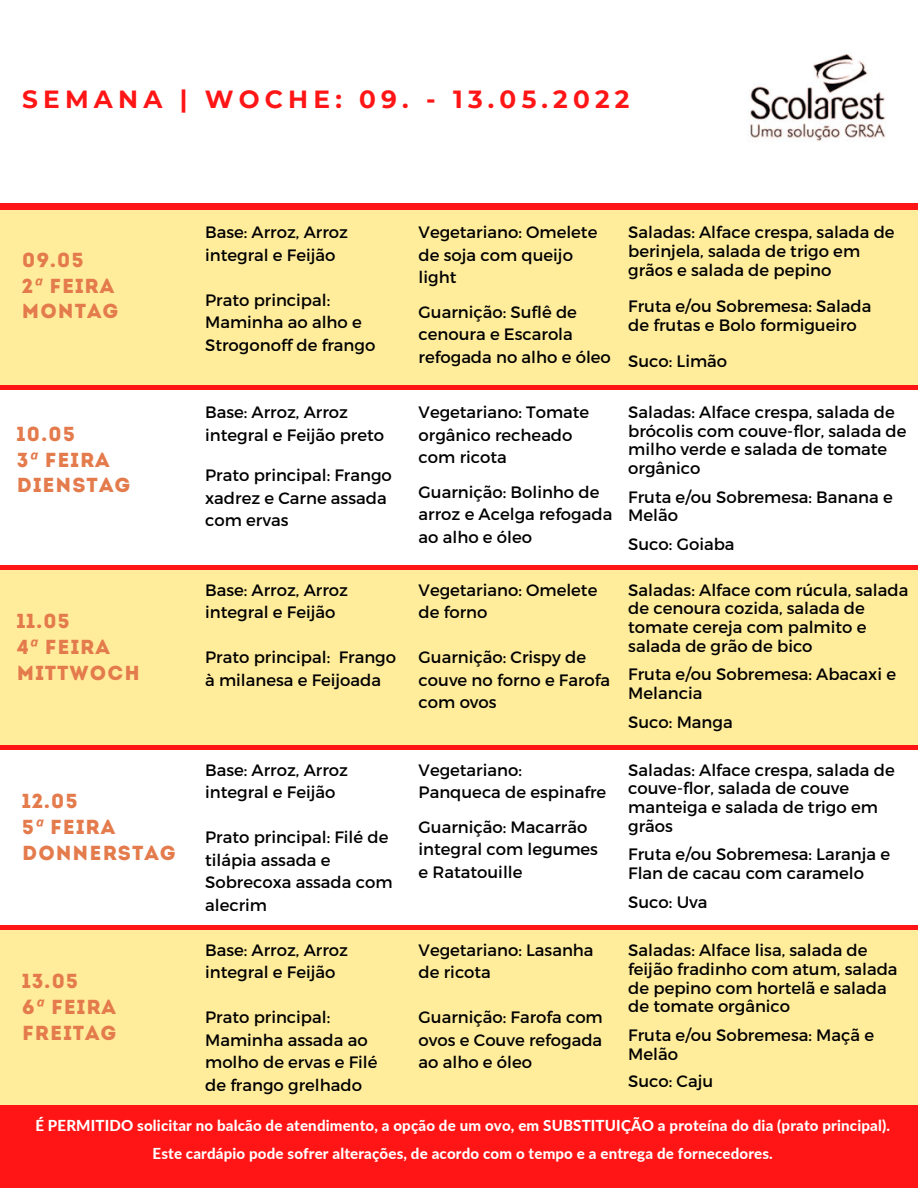
<style>
.page{position:relative;width:918px;height:1188px;background:#ff1515}
.page>*{position:absolute;margin:0;border:0;box-sizing:border-box;transform-origin:0 0}
.t1{font:700 24.75px "Montserrat";letter-spacing:.21em;color:#ff1515}
.t2{font:20.25px/25.8px "Intro";letter-spacing:.05em;color:#e47b4c}
.t3{font:16.5px/22.5px "Montserrat";color:#000}
.t4{font:800 15.15px/28.5px "Lato";letter-spacing:.01em;color:#fff;text-align:center}
.s1{font-family:"Noto Sans";font-weight:700;font-style:italic}
</style>
<div class="page">
<div style="left:0;top:0;width:918px;height:202px;background:#fff"></div>
<div style="left:0;top:391px;width:918px;height:173px;background:#fff"></div>
<div style="left:0;top:211px;width:918px;height:173px;background:#ffed9c"></div>
<div style="left:0;top:751px;width:918px;height:173px;background:#fff"></div>
<div style="left:0;top:571px;width:918px;height:173px;background:#ffed9c"></div>
<div style="left:0;top:931px;width:918px;height:173px;background:#ffed9c"></div>
<img style="left:750px;top:54px;width:136px;height:87px">
<h1 class="t1" style="left:22px;top:81px;width:609px">SEMANA | WOCHE: 09. - 13.05.2022</h1>
<p class="t2" style="left:22px;top:247px;width:98px">09.05<br>2<span class="s1">ª</span> FEIRA<br>MONTAG</p>
<p class="t2" style="left:17px;top:421px;width:115px">10.05<br>3<span class="s1">ª</span> FEIRA<br>DIENSTAG</p>
<p class="t2" style="left:17px;top:608px;width:124px">11.05<br>4<span class="s1">ª</span> FEIRA<br>MITTWOCH</p>
<p class="t2" style="left:22px;top:788px;width:155px">12.05<br>5<span class="s1">ª</span> FEIRA<br>DONNERSTAG</p>
<p class="t2" style="left:22px;top:968px;width:96px">13.05<br>6<span class="s1">ª</span> FEIRA<br>FREITAG</p>
<p class="t3" style="left:205px;top:221px;width:144px">Base: Arroz, Arroz integral e Feijão</p>
<p class="t3" style="left:205px;top:288px;width:172px">Prato principal:<br>Maminha ao alho e<br>Strogonoff de frango</p>
<p class="t3" style="left:205px;top:401px;width:181px">Base: Arroz, Arroz integral e Feijão preto</p>
<p class="t3" style="left:205px;top:464px;width:188px">Prato principal: Frango xadrez e Carne assada com ervas</p>
<p class="t3" style="left:205px;top:579px;width:144px">Base: Arroz, Arroz integral e Feijão</p>
<p class="t3" style="left:205px;top:646px;width:192px">Prato principal: Frango à milanesa e Feijoada</p>
<p class="t3" style="left:205px;top:759px;width:144px">Base: Arroz, Arroz integral e Feijão</p>
<p class="t3" style="left:205px;top:826px;width:189px">Prato principal: Filé de tilápia assada e<br>Sobrecoxa assada com alecrim</p>
<p class="t3" style="left:205px;top:939px;width:144px">Base: Arroz, Arroz integral e Feijão</p>
<p class="t3" style="left:205px;top:1006px;width:174px">Prato principal:<br>Maminha assada ao molho de ervas e Filé de frango grelhado</p>
<p class="t3" style="left:419px;top:221px;width:180px">Vegetariano: Omelete de soja com queijo light</p>
<p class="t3" style="left:419px;top:300px;width:194px">Guarnição: Suflê de cenoura e Escarola refogada no alho e óleo</p>
<p class="t3" style="left:419px;top:401px;width:172px">Vegetariano: Tomate orgânico recheado com ricota</p>
<p class="t3" style="left:419px;top:480px;width:195px">Guarnição: Bolinho de arroz e Acelga refogada ao alho e óleo</p>
<p class="t3" style="left:419px;top:579px;width:180px">Vegetariano: Omelete de forno</p>
<p class="t3" style="left:419px;top:646px;width:193px">Guarnição: Crispy de couve no forno e Farofa com ovos</p>
<p class="t3" style="left:419px;top:759px;width:189px">Vegetariano:<br>Panqueca de espinafre</p>
<p class="t3" style="left:419px;top:816px;width:181px">Guarnição: Macarrão integral com legumes e Ratatouille</p>
<p class="t3" style="left:419px;top:939px;width:177px">Vegetariano: Lasanha de ricota</p>
<p class="t3" style="left:419px;top:1006px;width:186px;text-align:justify">Guarnição: Farofa com ovos e Couve refogada ao alho e óleo</p>
<p class="t3" style="left:628px;top:222px;width:268px;line-height:19.2px">Saladas: Alface crespa, salada de berinjela, salada de trigo em grãos e salada de pepino</p>
<p class="t3" style="left:628px;top:297px;width:245px;line-height:19.2px">Fruta e/ou Sobremesa: Salada de frutas e Bolo formigueiro</p>
<p class="t3" style="left:628px;top:350px;width:101px">Suco: Limão</p>
<p class="t3" style="left:628px;top:403px;width:280px;line-height:18.8px">Saladas: Alface crespa, salada de brócolis com couve-flor, salada de milho verde e salada de tomate orgânico</p>
<p class="t3" style="left:628px;top:487px;width:266px;line-height:18.8px">Fruta e/ou Sobremesa: Banana e<br>Melão</p>
<p class="t3" style="left:628px;top:533px;width:108px">Suco: Goiaba</p>
<p class="t3" style="left:628px;top:580px;width:282px;line-height:18.8px">Saladas: Alface com rúcula, salada de cenoura cozida, salada de tomate cereja com palmito e salada de grão de bico</p>
<p class="t3" style="left:628px;top:665px;width:269px;line-height:18.8px">Fruta e/ou Sobremesa: Abacaxi e<br>Melancia</p>
<p class="t3" style="left:628px;top:710px;width:106px">Suco: Manga</p>
<p class="t3" style="left:628px;top:760px;width:268px;line-height:18.8px">Saladas: Alface crespa, salada de couve-flor, salada de couve manteiga e salada de trigo em grãos</p>
<p class="t3" style="left:628px;top:845px;width:263px;line-height:18.8px">Fruta e/ou Sobremesa: Laranja e<br>Flan de cacau com caramelo</p>
<p class="t3" style="left:628px;top:890px;width:81px">Suco: Uva</p>
<p class="t3" style="left:628px;top:941px;width:271px;line-height:18.8px">Saladas: Alface lisa, salada de feijão fradinho com atum, salada de pepino com hortelã e salada de tomate orgânico</p>
<p class="t3" style="left:628px;top:1026px;width:247px;line-height:18.8px">Fruta e/ou Sobremesa: Maçã e<br>Melão</p>
<p class="t3" style="left:628px;top:1070px;width:87px">Suco: Caju</p>
<p class="t4" style="left:35px;top:1110px;width:856px">É PERMITIDO solicitar no balcão de atendimento, a opção de um ovo, em SUBSTITUIÇÃO a proteína do dia (prato principal).<br>Este cardápio pode sofrer alterações, de acordo com o tempo e a entrega de fornecedores.</p>
</div>
